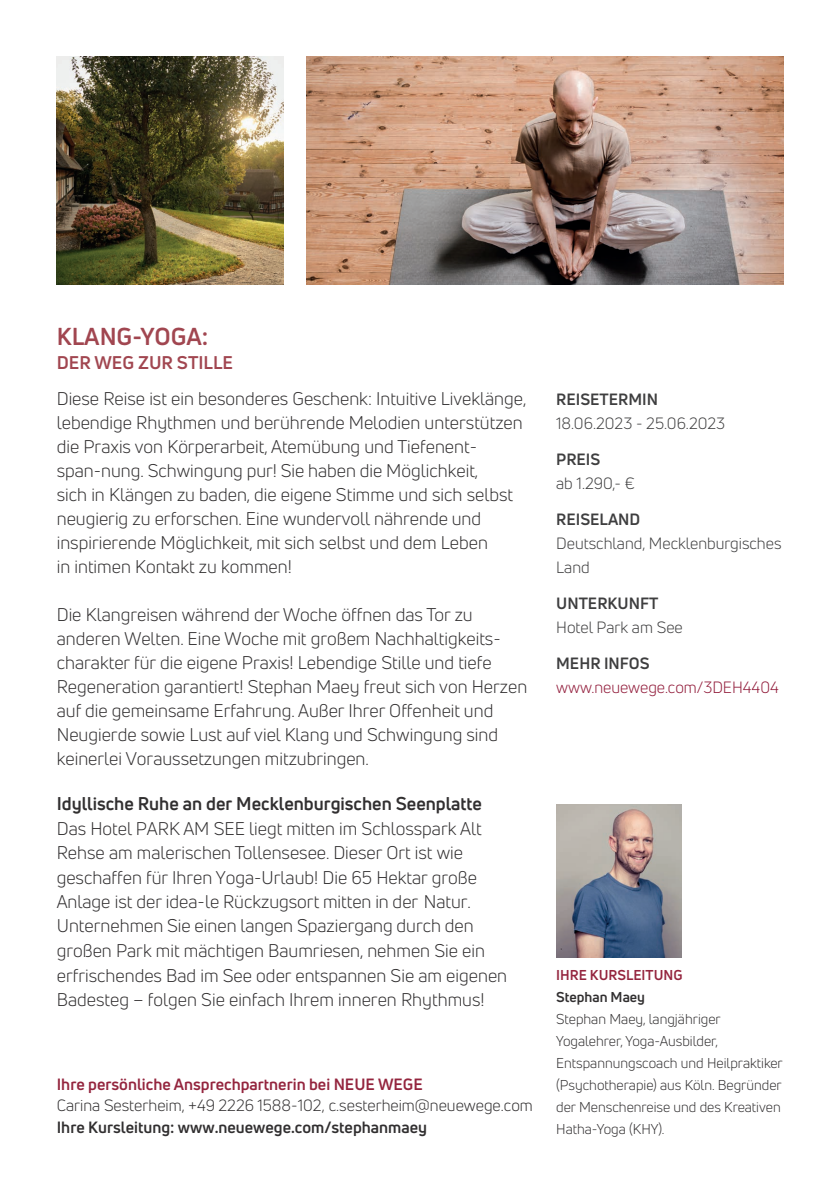
<style>
.page{position:relative;width:840px;height:1191px;background:#fff}
.page>*{position:absolute;margin:0;border:0;box-sizing:border-box;transform-origin:0 0}
.t1{font:700 24px "Uni Neue";color:#a14650}
.t2{font:18px/24px "Uni Neue";color:#312f30}
.t3{font:700 18px "Uni Neue";color:#312f30}
.t4{font:700 18px "Uni Neue";color:#a14650}
.t5{font:16px/24px "Uni Neue";color:#3e3e3f}
.t6{font:16px "Uni Neue";color:#312f30}
.t7{font:700 16px "Uni Neue";color:#3e3e3f}
.t8{font:700 16px "Uni Neue";color:#312f30}
.t9{font:700 16px "Uni Neue";color:#94253e}
.t10{font:16px "Uni Neue";color:#901938}
.t11{font:14px/22px "Uni Neue";color:#312f30}
.t12{font:700 14px "Uni Neue";color:#94253e}
.t13{font:700 14px "Uni Neue";color:#312f30}
</style>
<div class="page">
<img style="left:57px;top:57px;width:226px;height:228px">
<img style="left:306px;top:57px;width:476px;height:228px">
<img style="left:556px;top:804px;width:125px;height:153px">
<h1 class="t1" style="left:57px;top:321px;width:153px">KLANG-YOGA :</h1>
<p class="t4" style="left:57px;top:351px;width:178px">DER WEG ZUR STILLE</p>
<p class="t2" style="left:57px;top:386px;width:471px">Diese Reise ist ein besonderes Geschenk: Intuitive Liveklänge, lebendige Rhythmen und berührende Melodien unterstützen die Praxis von Körperarbeit, Atemübung und Tiefenent&shy;span-nung. Schwingung pur! Sie haben die Möglichkeit,<br>sich in Klängen zu baden, die eigene Stimme und sich selbst neugierig zu erforschen. Eine wundervoll nährende und inspirierende Möglichkeit, mit sich selbst und dem Leben<br>in intimen Kontakt zu kommen!</p>
<p class="t2" style="left:57px;top:602px;width:472px">Die Klangreisen während der Woche öffnen das Tor zu anderen Welten. Eine Woche mit großem Nachhaltigkeits&shy;charakter für die eigene Praxis! Lebendige Stille und tiefe Regeneration garantiert! Stephan Maey freut sich von Herzen auf die gemeinsame Erfahrung. Außer Ihrer Offenheit und Neugierde sowie Lust auf viel Klang und Schwingung sind keinerlei Voraussetzungen mitzubringen.</p>
<p class="t3" style="left:57px;top:792px;width:426px">Idyllische Ruhe an der Mecklenburgischen Seenplatte</p>
<p class="t2" style="left:57px;top:816px;width:451px">Das Hotel PARK AM SEE liegt mitten im Schlosspark Alt Rehse am malerischen Tollensesee. Dieser Ort ist wie geschaffen für Ihren Yoga-Urlaub! Die 65 Hektar große Anlage ist der idea-le Rückzugsort mitten in der Natur.<br>Unternehmen Sie einen langen Spaziergang durch den großen Park mit mächtigen Baumriesen, nehmen Sie ein erfrischendes Bad im See oder entspannen Sie am eigenen Badesteg – folgen Sie einfach Ihrem inneren Rhythmus!</p>
<p class="t9" style="left:57px;top:1073px;width:367px">Ihre persönliche Ansprechpartnerin bei NEUE WEGE</p>
<p class="t6" style="left:57px;top:1095px;width:477px">Carina Sesterheim, +49 2226 1588-102, c.sesterheim@neuewege.com</p>
<p class="t8" style="left:57px;top:1117px;width:371px">Ihre Kursleitung: www.neuewege.com/stephanmaey</p>
<p class="t7" style="left:556px;top:389px;width:103px">REISETERMIN</p>
<p class="t5" style="left:556px;top:411px;width:170px">18.06.2023 - 25.06.2023</p>
<p class="t7" style="left:556px;top:449px;width:46px">PREIS</p>
<p class="t5" style="left:556px;top:471px;width:80px">ab 1.290,- €</p>
<p class="t7" style="left:556px;top:509px;width:86px">REISELAND</p>
<p class="t5" style="left:556px;top:531px;width:227px">Deutschland, Mecklenburgisches<br>Land</p>
<p class="t7" style="left:556px;top:593px;width:103px">UNTERKUNFT</p>
<p class="t5" style="left:556px;top:615px;width:128px">Hotel Park am See</p>
<p class="t7" style="left:556px;top:653px;width:95px">MEHR INFOS</p>
<p class="t10" style="left:556px;top:677px;width:224px">www.neuewege.com/3DEH4404</p>
<p class="t12" style="left:556px;top:966px;width:128px">IHRE KURSLEITUNG</p>
<p class="t13" style="left:556px;top:988px;width:90px">Stephan Maey</p>
<p class="t11" style="left:556px;top:1008px;width:228px">Stephan Maey, langjähriger<br>Yogalehrer, Yoga-Ausbilder,<br>Entspannungscoach und Heilpraktiker (Psychotherapie) aus Köln. Begründer der Menschenreise und des Kreativen<br>Hatha-Yoga (KHY).</p>
</div>
